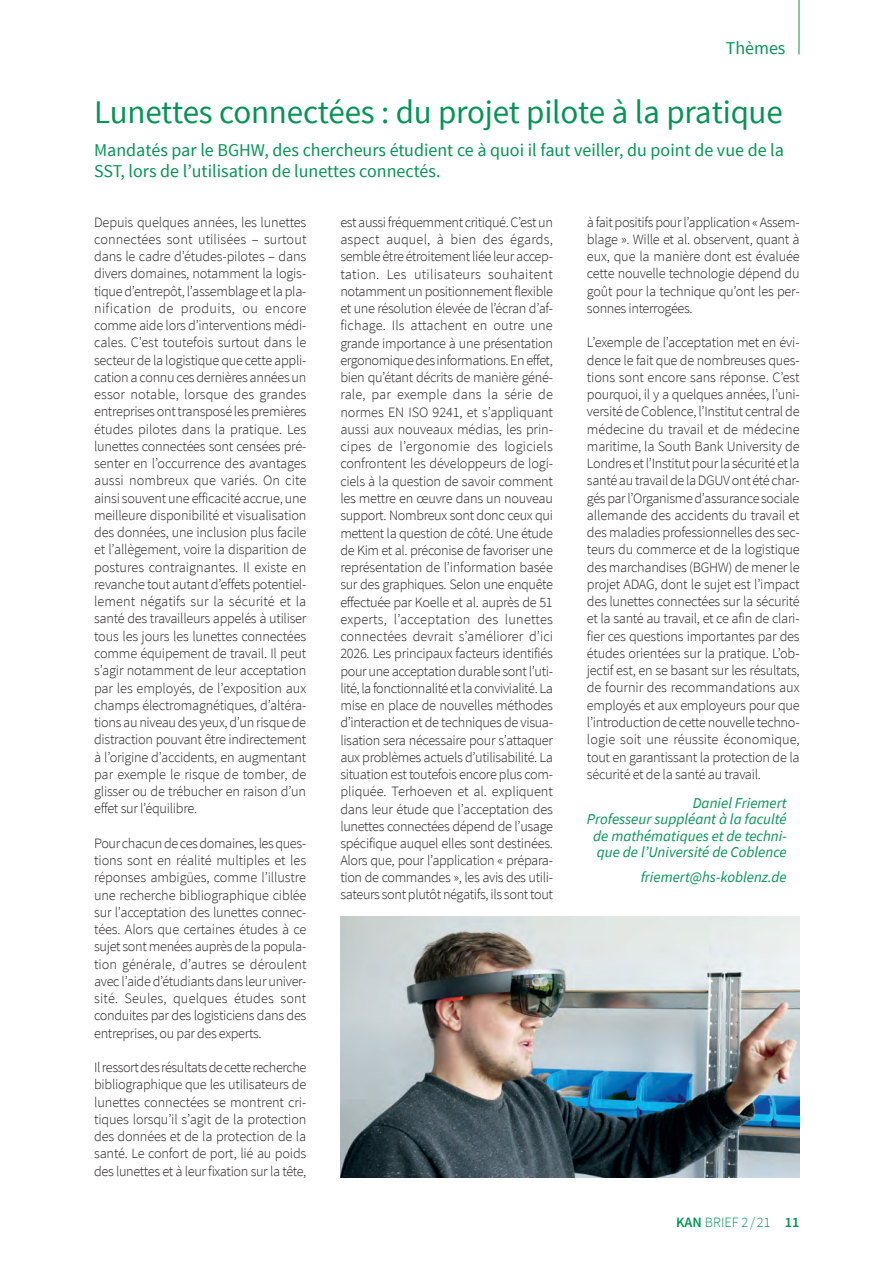
<style>
.page{position:relative;width:893px;height:1263px;background:#fff}
.page>*{position:absolute;margin:0;border:0;box-sizing:border-box;transform-origin:0 0}
.U{font:33px "Source Sans Pro";letter-spacing:-.005em;color:#049455}
.VS_3-Spalt{font:18px/21px "Source Sans Pro";color:#049455}
.Autor{font:italic 15px/16.5px "Source Sans Pro";color:#049455;text-align:right}
.g_F{font:300 14.25px/17.2px "Source Sans Pro";letter-spacing:-.025em;color:#231f20;text-align:justify}
.t1{font:300 14.25px "Source Sans Pro";color:#049455}
.s1{font-weight:600}
</style>
<div class="page">
<hr style="left:798px;top:0;width:1px;height:54px;background:#049455">
<img style="left:340px;top:916px;width:460px;height:262px">
<p class="VS_3-Spalt" style="left:726px;top:38px;width:61px">Thèmes</p>
<p class="U" style="left:94px;top:91px;width:690px">Lunettes connectées : du projet pilote à la pratique</p>
<p class="VS_3-Spalt" style="left:94px;top:140px;width:691px">Mandatés par le BGHW, des chercheurs étudient ce à quoi il faut veiller, du point de vue de la<br>SST, lors de l’utilisation de lunettes connectés.</p>
<p class="g_F" style="left:94px;top:213px;width:214px">Depuis quelques années, les lunettes connectées sont utilisées – surtout dans le cadre d’études-pilotes – dans divers domaines, notamment la logis&shy;tique d’entrepôt, l’assemblage et la pla&shy;nification de produits, ou encore comme aide lors d’interventions médi&shy;cales. C’est toutefois surtout dans le secteur de la logistique que cette appli&shy;cation a connu ces dernières années un essor notable, lorsque des grandes entreprises ont transposé les premières études pilotes dans la pratique. Les lunettes connectées sont censées pré&shy;senter en l’occurrence des avantages aussi nombreux que variés. On cite ainsi souvent une efficacité accrue, une meilleure disponibilité et visualisation des données, une inclusion plus facile et l’allègement, voire la disparition de postures contraignantes. Il existe en revanche tout autant d’effets potentiel&shy;lement négatifs sur la sécurité et la santé des travailleurs appelés à utiliser tous les jours les lunettes connectées comme équipement de travail. Il peut s’agir notamment de leur acceptation par les employés, de l’exposition aux champs électromagnétiques, d’altéra&shy;tions au niveau des yeux, d’un risque de distraction pouvant être indirectement à l’origine d’accidents, en augmentant par exemple le risque de tomber, de glisser ou de trébucher en raison d’un effet sur l’équilibre.</p>
<p class="g_F" style="left:94px;top:834px;width:214px">Pour chacun de ces domaines, les ques&shy;tions sont en réalité multiples et les réponses ambigües, comme l’illustre une recherche bibliographique ciblée sur l’acceptation des lunettes connec&shy;tées. Alors que certaines études à ce sujet sont menées auprès de la popula&shy;tion générale, d’autres se déroulent avec l’aide d’étudiants dans leur univer&shy;sité. Seules, quelques études sont conduites par des logisticiens dans des entreprises, ou par des experts.</p>
<p class="g_F" style="left:94px;top:1059px;width:214px">Il ressort des résultats de cette recherche bibliographique que les utilisateurs de lunettes connectées se montrent cri&shy;tiques lorsqu’il s’agit de la protection des données et de la protection de la santé. Le confort de port, lié au poids des lunettes et à leur fixation sur la tête,</p>
<p class="g_F" style="left:340px;top:214px;width:214px">est aussi fréquemment critiqué. C’est un aspect auquel, à bien des égards, semble être étroitement liée leur accep&shy;tation. Les utilisateurs souhaitent notamment un positionnement flexible et une résolution élevée de l’écran d’af&shy;fichage. Ils attachent en outre une grande importance à une présentation ergonomique des informations. En effet, bien qu’étant décrits de manière géné&shy;rale, par exemple dans la série de normes EN ISO 9241, et s’appliquant aussi aux nouveaux médias, les prin&shy;cipes de l’ergonomie des logiciels confrontent les développeurs de logi&shy;ciels à la question de savoir comment les mettre en œuvre dans un nouveau support. Nombreux sont donc ceux qui mettent la question de côté. Une étude de Kim et al. préconise de favoriser une représentation de l’information basée sur des graphiques. Selon une enquête effectuée par Koelle et al. auprès de 51 experts, l’acceptation des lunettes connectées devrait s’améliorer d’ici 2026. Les principaux facteurs identifiés pour une acceptation durable sont l’uti&shy;lité, la fonctionnalité et la convivialité. La mise en place de nouvelles méthodes d’interaction et de techniques de visua&shy;lisation sera nécessaire pour s’attaquer aux problèmes actuels d’utilisabilité. La situation est toutefois encore plus com&shy;pliquée. Terhoeven et al. expliquent dans leur étude que l’acceptation des lunettes connectées dépend de l’usage spécifique auquel elles sont destinées.<br>Alors que, pour l’application « prépara&shy;tion de commandes », les avis des utili&shy;sateurs sont plutôt négatifs, ils sont tout</p>
<p class="g_F" style="left:587px;top:213px;width:214px">à fait positifs pour l’application «Assem&shy;blage ». Wille et al. observent, quant à eux, que la manière dont est évaluée cette nouvelle technologie dépend du goût pour la technique qu’ont les per&shy;sonnes interrogées.</p>
<p class="g_F" style="left:587px;top:334px;width:214px">L’exemple de l’acceptation met en évi&shy;dence le fait que de nombreuses ques&shy;tions sont encore sans réponse. C’est pourquoi, il y a quelques années, l’uni&shy;versité de Coblence, l’Institut central de médecine du travail et de médecine maritime, la South Bank University de Londres et l’Institut pour la sécurité et la santé au travail de la DGUV ont été char&shy;gés par l’Organisme d’assurance sociale allemande des accidents du travail et des maladies professionnelles des sec&shy;teurs du commerce et de la logistique des marchandises (BGHW) de mener le projet ADAG, dont le sujet est l’impact des lunettes connectées sur la sécurité et la santé au travail, et ce afin de clari&shy;fier ces questions importantes par des études orientées sur la pratique. L’ob&shy;jectif est, en se basant sur les résultats, de fournir des recommandations aux employés et aux employeurs pour que l’introduction de cette nouvelle techno&shy;logie soit une réussite économique, tout en garantissant la protection de la sécurité et de la santé au travail.</p>
<p class="Autor" style="left:587px;top:794px;width:201px">Daniel Friemert<br>Professeur suppléant à la faculté de mathématiques et de techni&shy;que de l’Université de Coblence</p>
<p class="Autor" style="left:641px;top:869px;width:148px">friemert@hs-koblenz.de</p>
<p class="t1" style="left:676px;top:1214px;width:125px"><span class="s1">KAN</span> BRIEF 2 / 21 <span class="s1">11</span></p>
</div>
